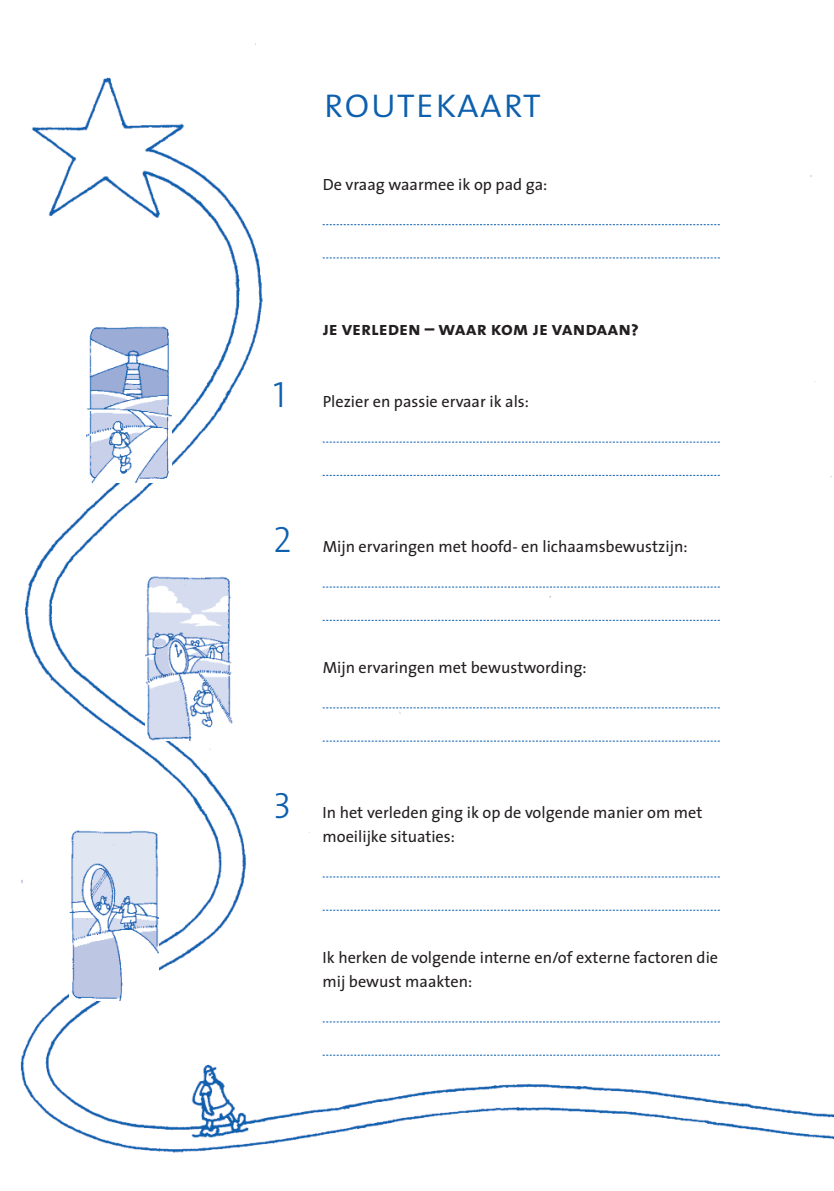
<style>
.page{position:relative;width:834px;height:1191px;background:#fff}
.page>*{position:absolute;margin:0;border:0;box-sizing:border-box;transform-origin:0 0}
.t1{font:42.88px "The Sans Light Caps";color:#0d60ae}
.t2{font:36.75px "The Sans Light Caps";color:#0d60ae}
.t3{font:19.25px "The Sans Bold Caps";color:#231f20}
.t4{font:16.28px/24.2px "The Sans";color:#231f20}
</style>
<div class="page">
<img style="left:20px;top:43px;width:813px;height:1110px">
<svg style="left:322px;top:224px;width:397px;height:1px"></svg>
<svg style="left:322px;top:258px;width:397px;height:1px"></svg>
<svg style="left:322px;top:442px;width:397px;height:1px"></svg>
<svg style="left:322px;top:475px;width:397px;height:1px"></svg>
<svg style="left:322px;top:587px;width:397px;height:1px"></svg>
<svg style="left:322px;top:620px;width:397px;height:1px"></svg>
<svg style="left:322px;top:707px;width:397px;height:1px"></svg>
<svg style="left:322px;top:741px;width:397px;height:1px"></svg>
<svg style="left:322px;top:876px;width:397px;height:1px"></svg>
<svg style="left:322px;top:910px;width:397px;height:1px"></svg>
<svg style="left:322px;top:1021px;width:397px;height:1px"></svg>
<svg style="left:322px;top:1054px;width:397px;height:1px"></svg>
<img style="left:87px;top:325px;width:85px;height:157px">
<img style="left:146px;top:575px;width:86px;height:165px">
<img style="left:69px;top:830px;width:90px;height:170px">
<h1 class="t1" style="left:322px;top:88px;width:220px">routekaart</h1>
<p class="t4" style="left:322px;top:174px;width:226px">De vraag waarmee ik op pad ga:</p>
<h2 class="t2" style="left:273px;top:382px;width:14px">1</h2>
<p class="t3" style="left:322px;top:321px;width:317px">je verleden – waar kom je vandaan?</p>
<p class="t4" style="left:322px;top:391px;width:208px">Plezier en passie ervaar ik als:</p>
<h2 class="t2" style="left:273px;top:527px;width:20px">2</h2>
<p class="t4" style="left:322px;top:536px;width:366px">Mijn ervaringen met hoofd- en lichaamsbewustzijn:</p>
<p class="t4" style="left:322px;top:657px;width:265px">Mijn ervaringen met bewustwording:</p>
<h2 class="t2" style="left:273px;top:793px;width:20px">3</h2>
<p class="t4" style="left:322px;top:801px;width:381px">In het verleden ging ik op de volgende manier om met moeilijke situaties:</p>
<p class="t4" style="left:322px;top:946px;width:397px">Ik herken de volgende interne en/of externe factoren die mij bewust maakten:</p>
</div>
